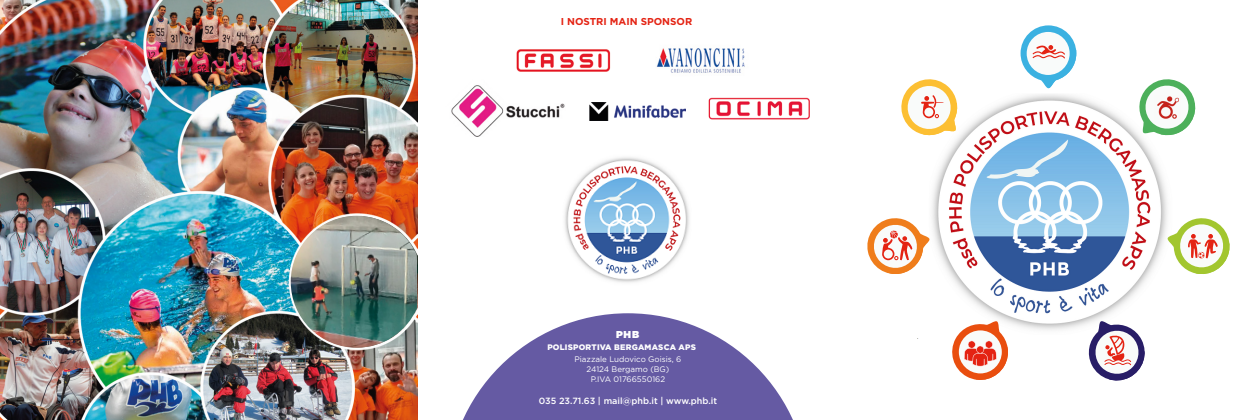
<style>
.page{position:relative;width:1256px;height:420px;background:#fff}
.page>*{position:absolute;margin:0;border:0;box-sizing:border-box;transform-origin:0 0}
.t1{font:700 10px "Gotham";color:#e42313}
.t2{font:900 10px "Gotham";color:#fff}
.t3{font:500 9px "Gotham";color:#fff}
.t4{font:8px/10px "Gotham";color:#fff;text-align:center}
.t5{font:900 8px "Gotham";letter-spacing:.025em;color:#fff}
</style>
<div class="page">
<svg style="left:463px;top:313px;width:330px;height:107px;fill:#655aa3"></svg>
<img style="left:516px;top:49px;width:95px;height:23px">
<img style="left:656px;top:48px;width:89px;height:25px">
<img style="left:708px;top:97px;width:102px;height:23px">
<img style="left:589px;top:102px;width:96px;height:19px">
<img style="left:451px;top:85px;width:114px;height:52px">
<img style="left:0;top:0;width:417px;height:420px">
<img style="left:291px;top:216px;width:126px;height:131px">
<img style="left:564px;top:157px;width:125px;height:126px">
<div style="left:549px;top:279px;width:18px;height:15px;background:#fff"></div>
<img style="left:918px;top:88px;width:249px;height:250px">
<svg style="left:867px;top:216px;width:63px;height:60px"></svg>
<svg style="left:901px;top:79px;width:58px;height:58px"></svg>
<svg style="left:1020px;top:25px;width:56px;height:63px"></svg>
<svg style="left:1137px;top:79px;width:59px;height:58px"></svg>
<img style="left:1155px;top:95px;width:25px;height:24px">
<svg style="left:1167px;top:218px;width:63px;height:56px"></svg>
<svg style="left:948px;top:320px;width:62px;height:60px"></svg>
<svg style="left:1086px;top:320px;width:62px;height:61px"></svg>
<p class="t1" style="left:561px;top:15px;width:133px">I NOSTRI MAIN SPONSOR</p>
<p class="t2" style="left:616px;top:327px;width:24px">PHB</p>
<p class="t5" style="left:547px;top:341px;width:150px">POLISPORTIVA BERGAMASCA APS</p>
<p class="t4" style="left:574px;top:354px;width:108px">Piazzale Ludovico Goisis, 6<br>24124 Bergamo (BG)<br>P.IVA 01766550162</p>
<p class="t3" style="left:539px;top:394px;width:180px">035 23.71.63 | mail@phb.it | www.phb.it</p>
</div>
